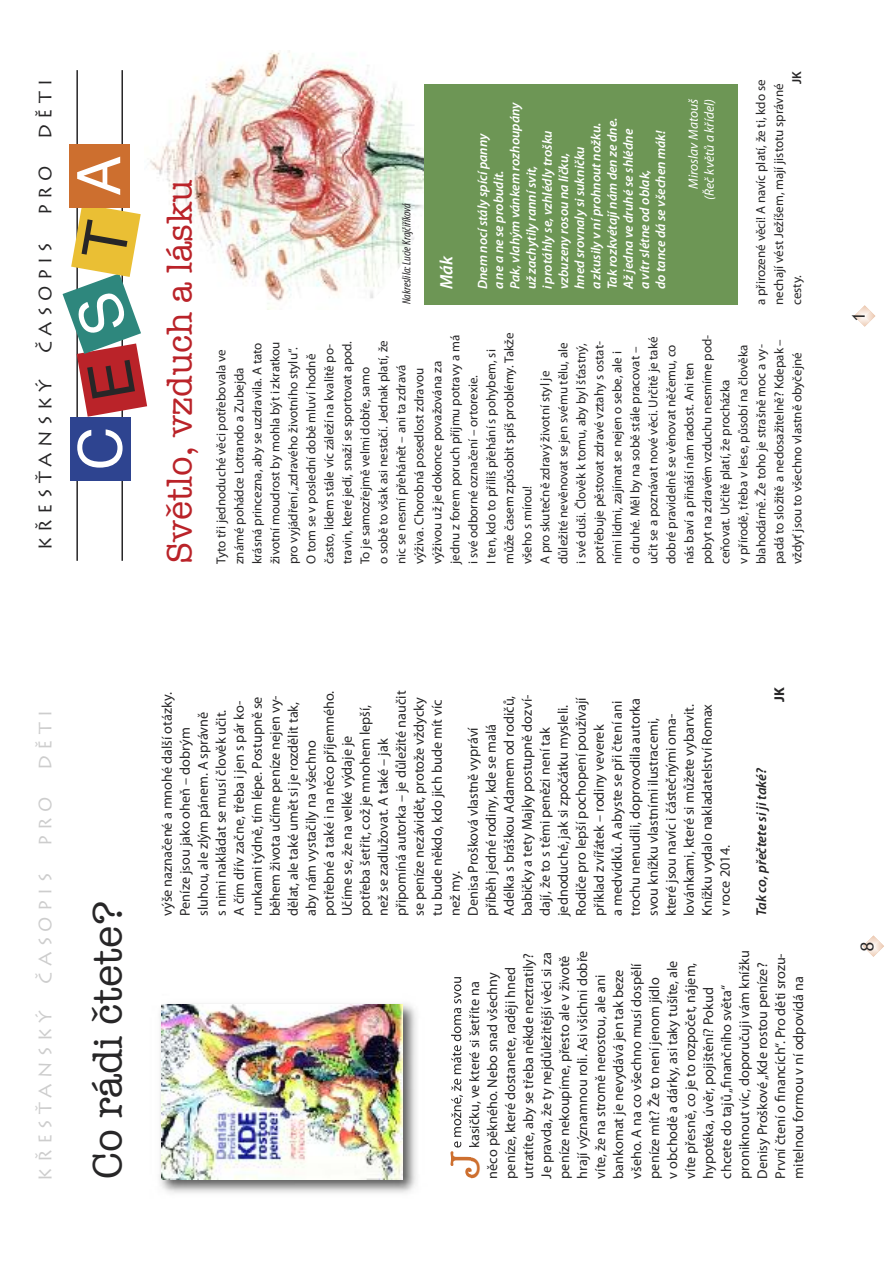
<style>
.page{position:relative;width:893px;height:1263px;background:#fff}
.page>*{position:absolute;margin:0;border:0;box-sizing:border-box;transform-origin:0 0}
.t1{font:60px "Helvetica";color:#fff}
.t2{font:42.75px "American Typewriter";color:#cd6f2f}
.t3{font:42px "American Typewriter";color:#272627}
.t4{font:36px "American Typewriter";color:#ba2329}
.t5{font:18px "Lithos Pro";letter-spacing:.3em;color:#272627}
.t6{font:18px "Lithos Pro";letter-spacing:.3em;color:#cdcdcd}
.t7{font:italic 600 18px "Myriad Pro";color:#fff}
.t8{font:14.25px/18px "Myriad Pro";color:#272627}
.t9{font:italic 600 14.25px "Myriad Pro";color:#272627}
.t10{font:700 14.25px "Myriad Pro";color:#272627}
.t11{font:italic 600 13.5px/16.2px "Myriad Pro";color:#fff}
.t12{font:italic 13.5px/16.2px "Myriad Pro";color:#fff;text-align:right}
.t13{font:13.05px/18px "Myriad Pro";color:#272627}
.t14{font:600 13.05px "Myriad Pro";color:#272627}
.t15{font:italic condensed 12px "Myriad Pro";color:#272627}
</style>
<div class="page">
<img style="left:150px;top:50px;width:279px;height:260px">
<div style="left:424px;top:84px;width:313px;height:220px;background:#6d9655"></div>
<hr style="left:76px;top:70px;width:2px;height:491px;background:#272627">
<hr style="left:121px;top:70px;width:2px;height:491px;background:#272627">
<div style="left:70px;top:417px;width:61px;height:63px;background:#2e4490"></div>
<div style="left:69px;top:144px;width:61px;height:64px;background:#cd6f2f"></div>
<svg style="left:863px;top:935px;width:21px;height:22px"></svg>
<svg style="left:854px;top:305px;width:21px;height:22px"></svg>
<img style="left:159px;top:977px;width:311px;height:216px">
<img style="left:450px;top:1151px;width:20px;height:27px">
<img style="left:451px;top:1045px;width:12px;height:102px">
<img style="left:469px;top:1046px;width:1px;height:101px">
<img style="left:162px;top:1004px;width:240px;height:175px">
<svg style="left:63px;top:208px;width:84px;height:209px"></svg>
<p class="t5" style="left:35px;top:139px;width:61px;rotate:-90deg">DĚTI</p>
<p class="t5" style="left:35px;top:215px;width:51px;rotate:-90deg">PRO</p>
<p class="t5" style="left:35px;top:353px;width:112px;rotate:-90deg">ČASOPIS</p>
<p class="t5" style="left:35px;top:550px;width:172px;rotate:-90deg">KŘESŤANSKÝ</p>
<h1 class="t1" style="left:74px;top:196px;width:42px;rotate:-90deg">A</h1>
<h1 class="t1" style="left:75px;top:470px;width:45px;rotate:-90deg">C</h1>
<h3 class="t4" style="left:159px;top:564px;width:386px;rotate:-90deg">Světlo, vzduch a lásku</h3>
<p class="t15" style="left:402px;top:304px;width:102px;rotate:-90deg">Nakreslila: Lucie Krajčiříková</p>
<p class="t7" style="left:440px;top:289px;width:35px;rotate:-90deg">Mák</p>
<p class="t11" style="left:475px;top:289px;width:188px;rotate:-90deg">Dnem nocístály spícípanny<br>a ne a ne se probudit.<br>Pak, vlahým vánkem rozhoupány už zachytily rannísvit,<br>i protáhly se, vzhlédly trošku vzbuzeny rosou na líčku,<br>hned srovnaly si sukničku<br>a zkusily v níprohnout nožku.<br>Tak rozkvétajínám den ze dne.<br>Až jedna ve druhé se shlédne<br>a vítr slétne od oblak,<br>do tance dá se všechen mák!</p>
<p class="t12" style="left:686px;top:200px;width:103px;rotate:-90deg">Miroslav Matouš (Řeč květů a křídel)</p>
<p class="t14" style="left:792px;top:84px;width:14px;rotate:-90deg">JK</p>
<p class="t13" style="left:753px;top:305px;width:227px;rotate:-90deg">a přirozené věci! A navíc platí, že ti, kdo se nechají vést Ježíšem, mají jistotu správné cesty.</p>
<p class="t13" style="left:213px;top:564px;width:233px;rotate:-90deg">Tyto tři jednoduché věci potřebovala ve známé pohádce Lotrando a Zubejda krásná princezna, aby se uzdravila. A tato životní moudrost by mohla být i zkratkou pro vyjádření„zdravého životního stylu“.<br>O tom se v poslední době mluví hodně často, lidem stále víc záleží na kvalitě po&shy;travin, které jedí, snaží se sportovat apod.<br>To je samozřejmě velmi dobře, samo<br>o sobě to však asi nestačí. Jednak platí, že nic se nesmí přehánět – ani ta zdravá výživa. Chorobná posedlost zdravou výživou už je dokonce považována za jednu z forem poruch příjmu potravy a má i své odborné označení – ortorexie.<br>I ten, kdo to příliš přehání s pohybem, si může časem způsobit spíš problémy. Takže všeho s mírou!<br>A pro skutečně zdravý životní styl je důležité nevěnovat se jen svému tělu, ale<br>i své duši. Člověk k tomu, aby byl šťastný, potřebuje pěstovat zdravé vztahy s ostat&shy;ními lidmi, zajímat se nejen o sebe, ale i<br>o druhé. Měl by na sobě stále pracovat – učit se a poznávat nové věci. Určitě je také dobré pravidelně se věnovat něčemu, co nás baví a přináší nám radost. Ani ten pobyt na zdravém vzduchu nesmíme pod&shy;ceňovat. Určitě platí, že procházka<br>v přírodě, třeba v lese, působí na člověka blahodárně. Že toho je strašně moc a vy&shy;padá to složitě a nedosažitelně? Kdepak – vždyť jsou to všechno vlastně obyčejné</p>
<p class="t5" style="left:848px;top:322px;width:14px;rotate:-90deg">1</p>
<p class="t6" style="left:35px;top:770px;width:61px;rotate:-90deg">DĚTI</p>
<p class="t6" style="left:35px;top:846px;width:51px;rotate:-90deg">PRO</p>
<p class="t6" style="left:35px;top:983px;width:112px;rotate:-90deg">ČASOPIS</p>
<p class="t6" style="left:35px;top:1181px;width:172px;rotate:-90deg">KŘESŤANSKÝ</p>
<h3 class="t3" style="left:84px;top:1178px;width:279px;rotate:-90deg">Co rádi čtete?</h3>
<p class="t8" style="left:159px;top:916px;width:227px;rotate:-90deg">výše naznačené a mnohé další otázky.<br>Peníze jsou jako oheň – dobrým sluhou, ale zlým pánem. A správně<br>s nimi nakládat se musí člověk učit.<br>A čím dřív začne, třeba i jen s pár ko&shy;runkami týdně, tím lépe. Postupně se během života učíme peníze nejen vy&shy;dělat, ale také umět si je rozdělit tak, aby nám vystačily na všechno potřebné a také i na něco příjemného.<br>Učíme se, že na velké výdaje je potřeba šetřit, což je mnohem lepší, než se zadlužovat. A také – jak připomíná autorka – je důležité naučit se peníze nezávidět, protože vždycky tu bude někdo, kdo jich bude mít víc než my.<br>Denisa Prošková vlastně vypráví příběh jedné rodiny, kde se malá Adélka s bráškou Adamem od rodičů, babičky a tety Majky postupně dozví&shy;dají, že to s těmi penězi není tak jednoduché, jak si zpočátku mysleli.<br>Rodiče pro lepší pochopení používají příklad zvířátek – rodiny veverek<br>a medvídků. A abyste se při čtení ani trochu nenudili, doprovodila autorka svou knížku vlastními ilustracemi, které jsou navíc i částečnými oma&shy;lovánkami, které si můžete vybarvit.<br>Knížku vydalo nakladatelství Romax<br>v roce 2014.</p>
<p class="t10" style="left:774px;top:702px;width:16px;rotate:-90deg">JK</p>
<p class="t9" style="left:756px;top:916px;width:150px;rotate:-90deg">Tak co, přečtete si ji také?</p>
<p class="t8" style="left:466px;top:1178px;width:230px;text-indent:31px;rotate:-90deg">kasičku, ve které si šetříte na něco pěkného. Nebo snad všechny peníze, které dostanete, raději hned utratíte, aby se třeba někde neztratily?<br>Je pravda, že ty nejdůležitější věci si za peníze nekoupíme, přesto ale v životě hrají významnou roli. Asi všichni dobře víte, že na stromě nerostou, ale ani bankomat je nevydává jen tak beze všeho. A na co všechno musí dospělí peníze mít? Že to není jenom jídlo<br>v obchodě a dárky, asi taky tušíte, ale víte přesně, co je to rozpočet, nájem, hypotéka, úvěr, pojištění? Pokud chcete do tajů„finančního světa“ proniknout víc, doporučuji vám knížku Denisy Proškové„Kde rostou peníze?<br>První čtení o financích“. Pro děti srozu&shy;mitelnou formou v ní odpovídá na</p>
<h2 class="t2" style="left:440px;top:1178px;width:29px;rotate:-90deg">J</h2>
<p class="t5" style="left:857px;top:953px;width:14px;rotate:-90deg">8</p>
</div>
